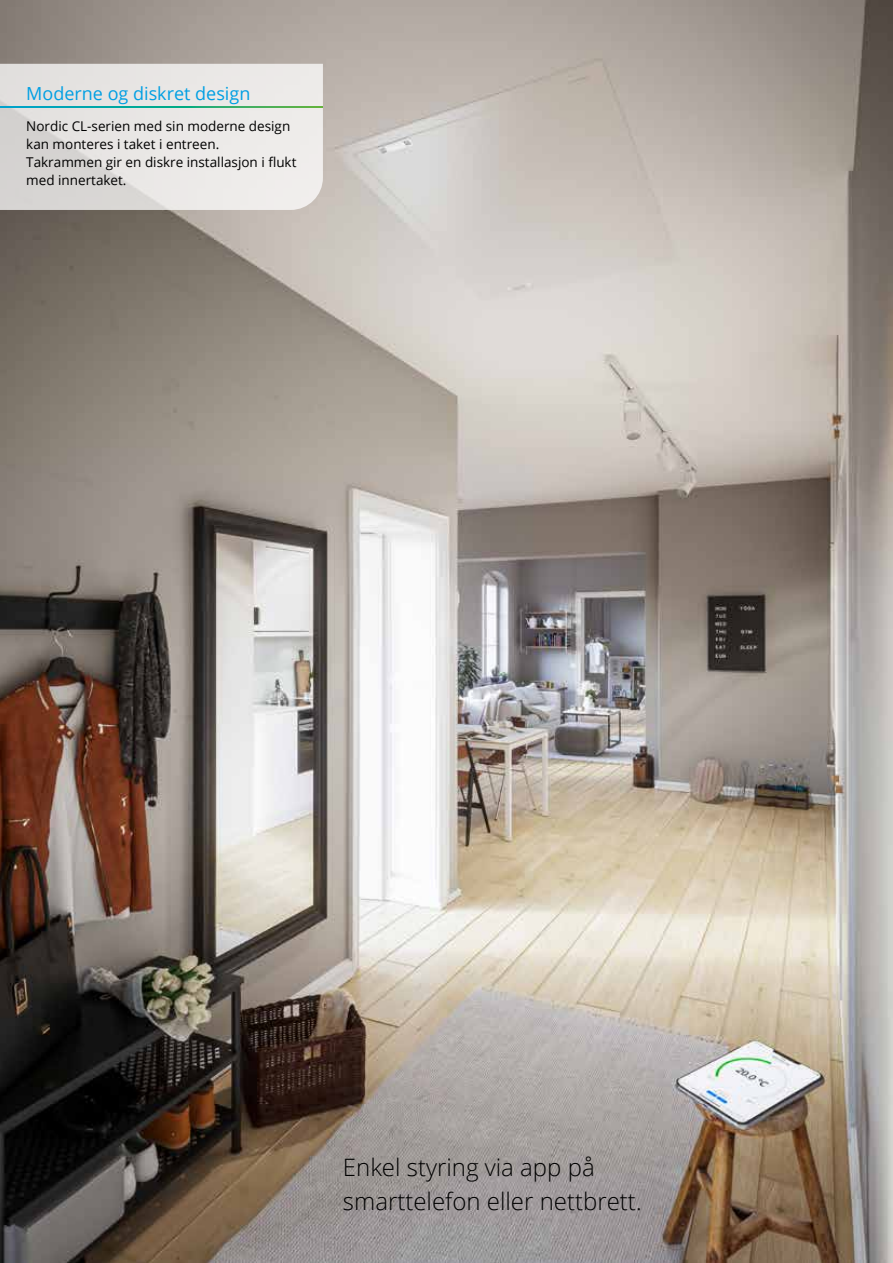
<style>
.page{position:relative;width:893px;height:1263px;background:#fff}
.page>*{position:absolute;margin:0;border:0;box-sizing:border-box;transform-origin:0 0}
.t1{font:300 24px/34.5px "Open Sans";color:#000}
.t2{font:18px "Open Sans";color:#009fe3}
.t3{font:13.5px/18px "Open Sans";color:#000}
</style>
<div class="page">
<img style="left:0;top:0;width:893px;height:1263px">
<svg style="left:0;top:64px;width:323px;height:146px;background:#e4e3e1"></svg>
<svg style="left:0;top:107px;width:323px;height:1px"></svg>
<h2 class="t2" style="left:26px;top:81px;width:226px">Moderne og diskret design</h2>
<p class="t3" style="left:26px;top:117px;width:272px">Nordic CL-serien med sin moderne design kan monteres i taket i entreen.<br>Takrammen gir en diskre installasjon i flukt med innertaket.</p>
<h1 class="t1" style="left:343px;top:1149px;width:300px">Enkel styring via app på smarttelefon eller nettbrett.</h1>
</div>
